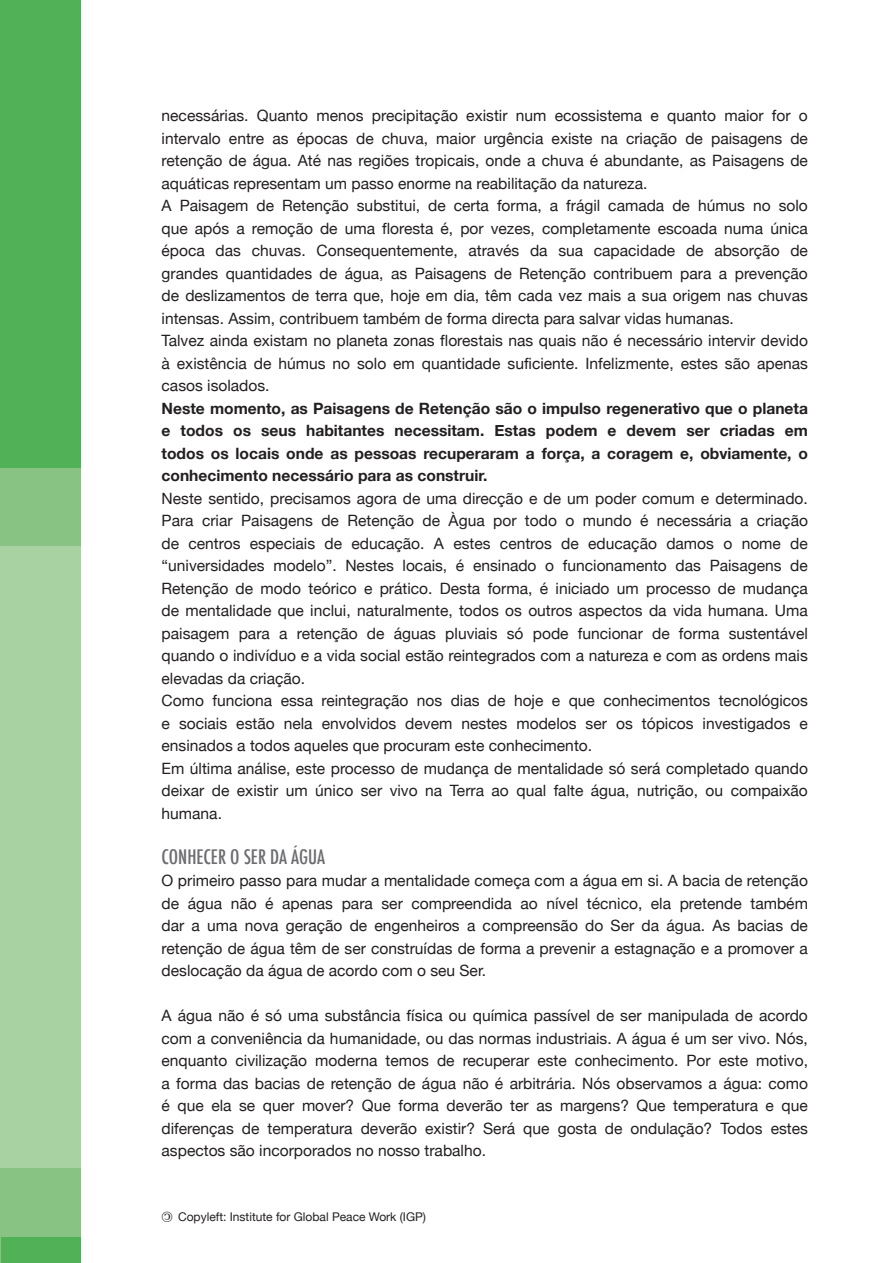
<style>
.page{position:relative;width:893px;height:1263px;background:#fff}
.page>*{position:absolute;margin:0;border:0;box-sizing:border-box;transform-origin:0 0}
.Zwischenhead{font:500 condensed 19.5px "Futura";color:#6c6d70}
.Text{font:15.6px/22.5px "Helvetica Neue";color:#231f20;text-align:justify}
.Text-2{font:700 15.6px/22.5px "Helvetica Neue";color:#231f20;text-align:justify}
.t1{font:12px "Helvetica Neue";color:#231f20}
</style>
<div class="page">
<div style="left:0;top:445px;width:81px;height:101px;background:#88c384"></div>
<div style="left:0;top:0;width:81px;height:467px;background:#50b156"></div>
<div style="left:0;top:1168px;width:81px;height:95px;background:#88c384"></div>
<div style="left:0;top:546px;width:81px;height:622px;background:#a9d2a3"></div>
<div style="left:1px;top:1237px;width:80px;height:26px;background:#50b156"></div>
<p class="Text" style="left:162px;top:104px;width:648px">necessárias. Quanto menos precipitação existir num ecossistema e quanto maior for o intervalo entre as épocas de chuva, maior urgência existe na criação de paisagens de retenção de água. Até nas regiões tropicais, onde a chuva é abundante, as Paisagens de aquáticas representam um passo enorme na reabilitação da natureza.</p>
<p class="Text" style="left:162px;top:194px;width:648px">A Paisagem de Retenção substitui, de certa forma, a frágil camada de húmus no solo que após a remoção de uma floresta é, por vezes, completamente escoada numa única época das chuvas. Consequentemente, através da sua capacidade de absorção de grandes quantidades de água, as Paisagens de Retenção contribuem para a prevenção de deslizamentos de terra que, hoje em dia, têm cada vez mais a sua origem nas chuvas intensas. Assim, contribuem também de forma directa para salvar vidas humanas.</p>
<p class="Text" style="left:162px;top:329px;width:648px">Talvez ainda existam no planeta zonas florestais nas quais não é necessário intervir devido à existência de húmus no solo em quantidade suficiente. Infelizmente, estes são apenas casos isolados.</p>
<p class="Text-2" style="left:162px;top:396px;width:648px">Neste momento, as Paisagens de Retenção são o impulso regenerativo que o planeta e todos os seus habitantes necessitam. Estas podem e devem ser criadas em todos os locais onde as pessoas recuperaram a força, a coragem e, obviamente, o conhecimento necessário para as construir.</p>
<p class="Text" style="left:162px;top:487px;width:648px">Neste sentido, precisamos agora de uma direcção e de um poder comum e determinado.<br>Para criar Paisagens de Retenção de Àgua por todo o mundo é necessária a criação de centros especiais de educação. A estes centros de educação damos o nome de “universidades modelo”. Nestes locais, é ensinado o funcionamento das Paisagens de Retenção de modo teórico e prático. Desta forma, é iniciado um processo de mudança de mentalidade que inclui, naturalmente, todos os outros aspectos da vida humana. Uma paisagem para a retenção de águas pluviais só pode funcionar de forma sustentável quando o indivíduo e a vida social estão reintegrados com a natureza e com as ordens mais elevadas da criação.</p>
<p class="Text" style="left:162px;top:689px;width:648px">Como funciona essa reintegração nos dias de hoje e que conhecimentos tecnológicos e sociais estão nela envolvidos devem nestes modelos ser os tópicos investigados e ensinados a todos aqueles que procuram este conhecimento.</p>
<p class="Text" style="left:162px;top:757px;width:648px">Em última análise, este processo de mudança de mentalidade só será completado quando deixar de existir um único ser vivo na Terra ao qual falte água, nutrição, ou compaixão humana.</p>
<p class="Zwischenhead" style="left:162px;top:844px;width:165px">CONHECER O SER DA ÁGUA</p>
<p class="Text" style="left:162px;top:869px;width:648px">O primeiro passo para mudar a mentalidade começa com a água em si. A bacia de retenção de água não é apenas para ser compreendida ao nível técnico, ela pretende também dar a uma nova geração de engenheiros a compreensão do Ser da água. As bacias de retenção de água têm de ser construídas de forma a prevenir a estagnação e a promover a deslocação da água de acordo com o seu Ser.</p>
<p class="Text" style="left:162px;top:1004px;width:648px">A água não é só uma substância física ou química passível de ser manipulada de acordo com a conveniência da humanidade, ou das normas industriais. A água é um ser vivo. Nós, enquanto civilização moderna temos de recuperar este conhecimento. Por este motivo, a forma das bacias de retenção de água não é arbitrária. Nós observamos a água: como é que ela se quer mover? Que forma deverão ter as margens? Que temperatura e que diferenças de temperatura deverão existir? Será que gosta de ondulação? Todos estes aspectos são incorporados no nosso trabalho.</p>
<p class="t1" style="left:178px;top:1210px;width:249px">Copyleft: Institute for Global Peace Work (IGP)</p>
</div>
